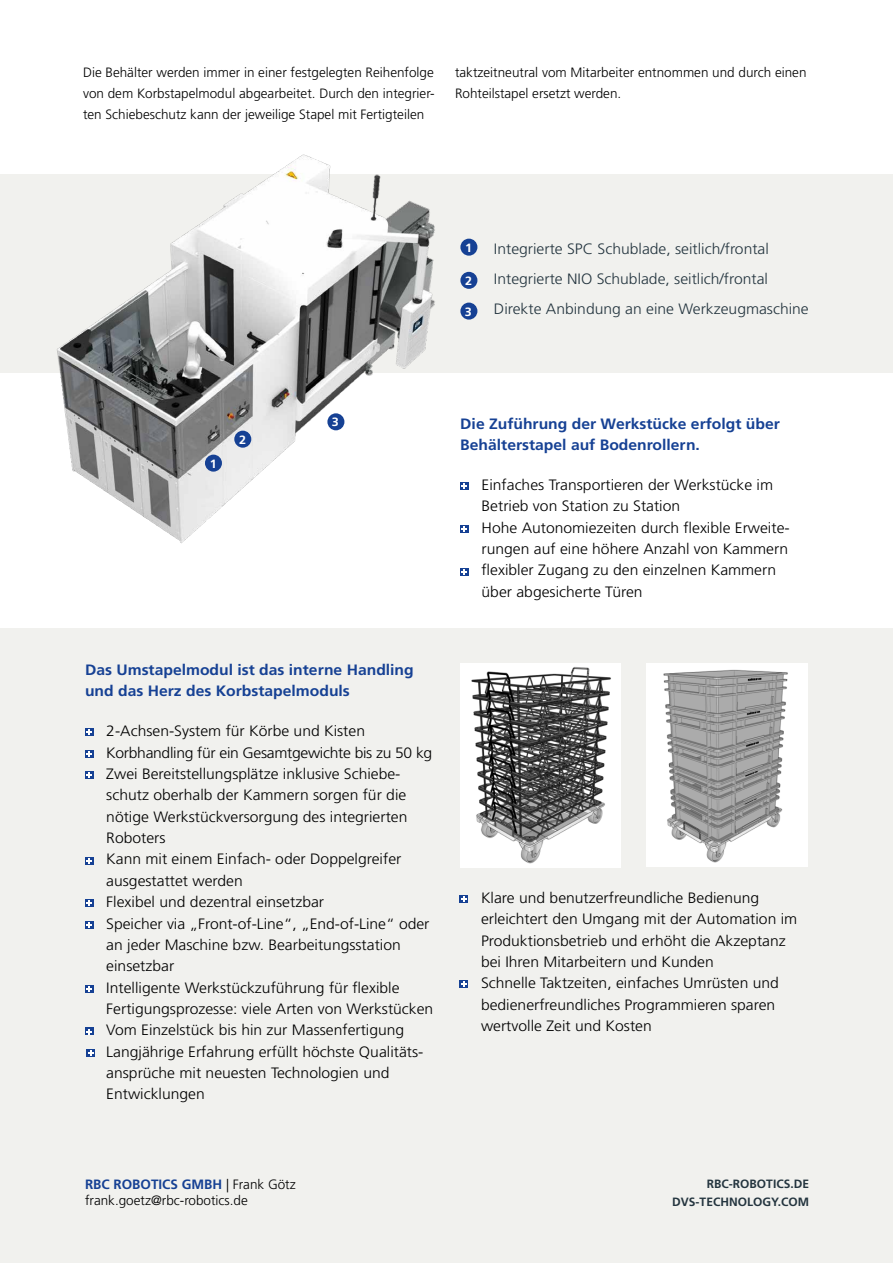
<style>
.page{position:relative;width:893px;height:1263px;background:#fff}
.page>*{position:absolute;margin:0;border:0;box-sizing:border-box;transform-origin:0 0}
.t1{font:300 15px/21.3px "Frutiger LT Std";color:#000;scale:1.05 1}
.t2{font:700 15px/21.3px "Frutiger LT Std";color:#164194;scale:1.05 1}
.t3{font:300 15px/30px "Frutiger LT Std";color:#24353f;scale:1.05 1}
.t4{font:300 13.5px/21px "Frutiger LT Std";color:#000}
.t5{font:700 12px/18px "Frutiger LT Std";color:#24353f;text-align:right}
.t6{font:700 12px "Frutiger LT Std";color:#fff;scale:1.05 1}
.s1{font-weight:700;color:#164194}
</style>
<div class="page">
<div style="left:0;top:628px;width:893px;height:635px;background:#f1f1ee"></div>
<svg style="left:85px;top:728px;width:8px;height:8px"></svg>
<svg style="left:86px;top:730px;width:6px;height:5px"></svg>
<svg style="left:85px;top:750px;width:8px;height:8px"></svg>
<svg style="left:86px;top:751px;width:6px;height:5px"></svg>
<div style="left:85px;top:771px;width:8px;height:8px;background:#164194"></div>
<svg style="left:86px;top:772px;width:6px;height:6px"></svg>
<div style="left:85px;top:857px;width:8px;height:7px;background:#164194"></div>
<svg style="left:86px;top:858px;width:6px;height:5px"></svg>
<svg style="left:85px;top:899px;width:8px;height:8px"></svg>
<svg style="left:86px;top:901px;width:6px;height:5px"></svg>
<div style="left:85px;top:921px;width:8px;height:7px;background:#164194"></div>
<svg style="left:86px;top:922px;width:6px;height:5px"></svg>
<svg style="left:85px;top:985px;width:8px;height:8px"></svg>
<svg style="left:86px;top:986px;width:6px;height:5px"></svg>
<div style="left:85px;top:1027px;width:8px;height:8px;background:#164194"></div>
<svg style="left:86px;top:1029px;width:6px;height:5px"></svg>
<svg style="left:86px;top:1049px;width:9px;height:8px"></svg>
<svg style="left:88px;top:1050px;width:5px;height:5px"></svg>
<div style="left:460px;top:895px;width:8px;height:8px;background:#164194"></div>
<svg style="left:461px;top:896px;width:6px;height:6px"></svg>
<svg style="left:460px;top:980px;width:8px;height:8px"></svg>
<svg style="left:461px;top:982px;width:6px;height:5px"></svg>
<img style="left:460px;top:664px;width:161px;height:203px">
<img style="left:646px;top:667px;width:162px;height:200px">
<div style="left:0;top:174px;width:893px;height:199px;background:#f1f1ee"></div>
<svg style="left:460px;top:482px;width:8px;height:8px"></svg>
<svg style="left:462px;top:483px;width:5px;height:6px"></svg>
<svg style="left:460px;top:525px;width:8px;height:8px"></svg>
<svg style="left:462px;top:526px;width:5px;height:5px"></svg>
<svg style="left:460px;top:568px;width:8px;height:7px"></svg>
<svg style="left:462px;top:569px;width:5px;height:5px"></svg>
<img style="left:57px;top:154px;width:378px;height:390px">
<div style="left:460px;top:239px;width:17px;height:17px;background:#164194;border-radius:50%"></div>
<div style="left:460px;top:272px;width:17px;height:17px;background:#164194;border-radius:50%"></div>
<div style="left:460px;top:303px;width:17px;height:17px;background:#164194;border-radius:50%"></div>
<div style="left:205px;top:455px;width:17px;height:17px;background:#164194;border-radius:50%"></div>
<div style="left:234px;top:431px;width:17px;height:17px;background:#164194;border-radius:50%"></div>
<div style="left:327px;top:413px;width:17px;height:17px;background:#164194;border-radius:50%"></div>
<p class="t4" style="left:83px;top:62px;width:353px;text-align:justify">Die Behälter werden immer in einer festgelegten Reihenfolge von dem Korbstapelmodul abgearbeitet. Durch den integrier&shy;ten Schiebeschutz kann der jeweilige Stapel mit Fertigteilen</p>
<p class="t4" style="left:455px;top:62px;width:353px">taktzeitneutral vom Mitarbeiter entnommen und durch einen<br>Rohteilstapel ersetzt werden.</p>
<p class="t6" style="left:465px;top:240px;width:8px">1</p>
<p class="t6" style="left:465px;top:274px;width:8px">2</p>
<p class="t6" style="left:465px;top:304px;width:8px">3</p>
<p class="t3" style="left:494px;top:234px;width:301px">Integrierte SPC Schublade, seitlich/frontal<br>Integrierte NIO Schublade, seitlich/frontal<br>Direkte Anbindung an eine Werkzeugmaschine</p>
<p class="t6" style="left:210px;top:456px;width:8px">1</p>
<p class="t6" style="left:239px;top:432px;width:8px">2</p>
<p class="t6" style="left:332px;top:415px;width:8px">3</p>
<p class="t2" style="left:85px;top:659px;width:315px">Das Umstapelmodul ist das interne Handling und das Herz des Korbstapelmoduls</p>
<p class="t1" style="left:106px;top:721px;width:313px">2-Achsen-System für Körbe und Kisten Korbhandling für ein Gesamtgewichte bis zu 50 kg Zwei Bereitstellungsplätze inklusive Schiebe&shy;schutz oberhalb der Kammern sorgen für die nötige Werkstückversorgung des integrierten Roboters<br>Kann mit einem Einfach- oder Doppelgreifer ausgestattet werden<br>Flexibel und dezentral einsetzbar<br>Speicher via „Front-of-Line“, „End-of-Line“ oder an jeder Maschine bzw. Bearbeitungsstation einsetzbar<br>Intelligente Werkstückzuführung für flexible Fertigungsprozesse: viele Arten von Werkstücken Vom Einzelstück bis hin zur Massenfertigung Langjährige Erfahrung erfüllt höchste Qualitäts&shy;ansprüche mit neuesten Technologien und Entwicklungen</p>
<p class="t2" style="left:460px;top:413px;width:306px">Die Zuführung der Werkstücke erfolgt über<br>Behälterstapel auf Bodenrollern.</p>
<p class="t1" style="left:482px;top:474px;width:295px">Einfaches Transportieren der Werkstücke im Betrieb von Station zu Station<br>Hohe Autonomiezeiten durch flexible Erweite&shy;rungen auf eine höhere Anzahl von Kammern flexibler Zugang zu den einzelnen Kammern über abgesicherte Türen</p>
<p class="t1" style="left:481px;top:887px;width:303px">Klare und benutzerfreundliche Bedienung erleichtert den Umgang mit der Automation im Produktionsbetrieb und erhöht die Akzeptanz bei Ihren Mitarbeitern und Kunden<br>Schnelle Taktzeiten, einfaches Umrüsten und bedienerfreundliches Programmieren sparen wertvolle Zeit und Kosten</p>
<p class="t4" style="left:85px;top:1176px;width:212px;line-height:16.2px"><span class="s1">RBC ROBOTICS GMBH</span> | Frank Götz frank.goetz@rbc-robotics.de</p>
<p class="t5" style="left:672px;top:1175px;width:138px">RBC-ROBOTICS.DE<br>DVS-TECHNOLOGY.COM</p>
</div>
